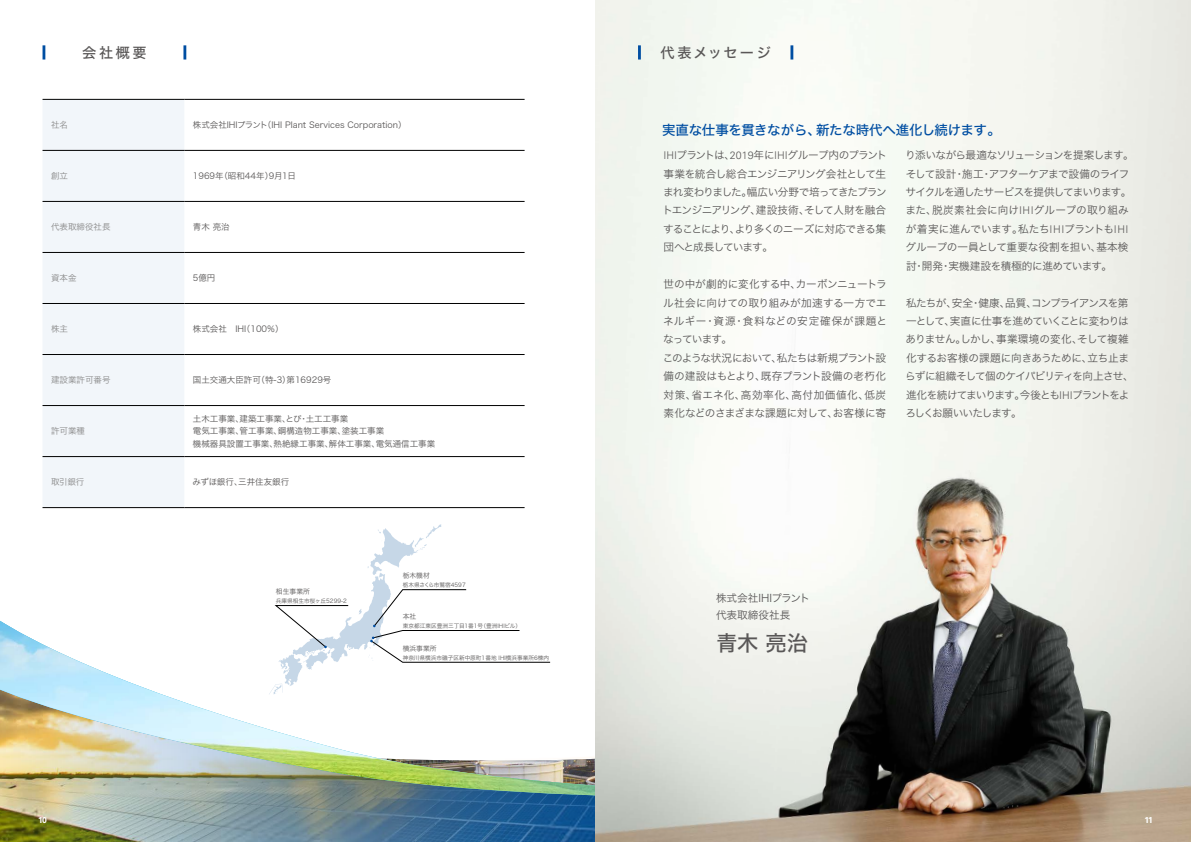
<style>
.page{position:relative;width:1191px;height:842px;background:#fff}
.page>*{position:absolute;margin:0;border:0;box-sizing:border-box;transform-origin:0 0}
.本文_12Q_ヒラギノ角ゴ_w3_スミ8{font:21.3px "Hira Kaku Std N W5";color:#595757}
.見出し_20Q_ヒラギノ角ゴ_w5_白抜{font:14.2px "Hira Kaku Std N W5";letter-spacing:.145em;color:#595757}
.見出し_20Q_ヒラギノ角ゴ_w5_白抜-2{font:14.2px "Hira Kaku Std N W5";letter-spacing:.18em;color:#595757}
.本文_見出しW5_14Q{font:13.5px "Hira Kaku Std N W5";letter-spacing:-.02em;color:#004ea2}
.本文_IHI_13Q{font:10.6px/18.4px "Hira Kaku Std N W3";letter-spacing:-.05em;color:#595757;text-align:justify}
.本文_IHI_13Q-2{font:10.6px/18.4px "Hira Kaku Std N W3";letter-spacing:-.07em;color:#595757}
.本文_IHI_13Q-3{font:10.6px/18.4px "Hira Kaku Std N W3";letter-spacing:-.075em;color:#595757}
.本文_12Q_ヒラギノ角ゴ_w3_スミ8-2{font:10.6px "Hira Kaku Std N W3";color:#595757}
.本文_12Q_ヒラギノ角ゴ_w3_スミ8-3{font:8.5px "Hira Kaku Std N W3";color:#595757}
.本文_12Q_ヒラギノ角ゴ_w3_スミ8-4{font:8.5px "Hira Kaku Std N W3";color:#898989}
.t1{font:700 8.5px "Univers LT Std";color:#fff}
.本文_12Q_ヒラギノ角ゴ_w3_スミ8-5{font:6.8px "Hira Kaku Std N W3";color:#595757}
.本文_12Q_ヒラギノ角ゴ_w3_スミ8-6{font:5.7px "Hira Kaku Std N W3";color:#595757}
.s1{font-family:"Univers LT Std";font-weight:300}
</style>
<div class="page">
<img style="left:0;top:828px;width:595px;height:14px">
<svg style="left:0;top:817px;width:595px;height:11px;background:#668691"></svg>
<img style="left:0;top:621px;width:595px;height:196px">
<svg style="left:43px;top:45px;width:2px;height:15px"></svg>
<hr style="left:183px;top:45px;width:3px;height:15px;background:#004ea2">
<div style="left:43px;top:100px;width:141px;height:407px;background:#f2f6fa"></div>
<hr style="left:43px;top:150px;width:141px;height:1px;background:#000">
<hr style="left:184px;top:150px;width:340px;height:1px;background:#000">
<hr style="left:43px;top:201px;width:141px;height:1px;background:#000">
<hr style="left:184px;top:201px;width:340px;height:1px;background:#000">
<hr style="left:43px;top:252px;width:141px;height:1px;background:#000">
<hr style="left:184px;top:252px;width:340px;height:1px;background:#000">
<hr style="left:43px;top:303px;width:141px;height:1px;background:#000">
<hr style="left:184px;top:303px;width:340px;height:1px;background:#000">
<hr style="left:43px;top:354px;width:141px;height:1px;background:#000">
<hr style="left:184px;top:354px;width:340px;height:1px;background:#000">
<hr style="left:43px;top:405px;width:141px;height:1px;background:#000">
<hr style="left:184px;top:405px;width:340px;height:1px;background:#000">
<hr style="left:43px;top:456px;width:141px;height:1px;background:#000">
<hr style="left:184px;top:456px;width:340px;height:1px;background:#000">
<hr style="left:43px;top:507px;width:141px;height:1px;background:#000">
<hr style="left:184px;top:507px;width:340px;height:1px;background:#000">
<hr style="left:43px;top:99px;width:141px;height:1px;background:#000">
<hr style="left:184px;top:99px;width:340px;height:1px;background:#000">
<svg style="left:269px;top:524px;width:281px;height:170px"></svg>
<img style="left:595px;top:0;width:596px;height:842px">
<hr style="left:638px;top:45px;width:3px;height:15px;background:#004ea2">
<hr style="left:790px;top:45px;width:3px;height:15px;background:#004ea2">
<p class="見出し_20Q_ヒラギノ角ゴ_w5_白抜-2" style="left:48px;top:42px;width:134px">　　会社概要　　</p>
<p class="本文_12Q_ヒラギノ角ゴ_w3_スミ8-4" style="left:51px;top:118px;width:19px">社名</p>
<p class="本文_12Q_ヒラギノ角ゴ_w3_スミ8-3" style="left:193px;top:118px;width:215px">株式会社IHIプラント（IHI Plant Services Corporation）</p>
<p class="本文_12Q_ヒラギノ角ゴ_w3_スミ8-4" style="left:51px;top:170px;width:19px">創立</p>
<p class="本文_12Q_ヒラギノ角ゴ_w3_スミ8-3" style="left:193px;top:170px;width:105px">1969年（昭和44年）9月1日</p>
<p class="本文_12Q_ヒラギノ角ゴ_w3_スミ8-4" style="left:51px;top:221px;width:61px">代表取締役社長</p>
<p class="本文_12Q_ヒラギノ角ゴ_w3_スミ8-3" style="left:193px;top:221px;width:38px">青木 亮治</p>
<p class="本文_12Q_ヒラギノ角ゴ_w3_スミ8-4" style="left:51px;top:272px;width:27px">資本金</p>
<p class="本文_12Q_ヒラギノ角ゴ_w3_スミ8-3" style="left:193px;top:272px;width:24px">5億円</p>
<p class="本文_12Q_ヒラギノ角ゴ_w3_スミ8-4" style="left:51px;top:323px;width:19px">株主</p>
<p class="本文_12Q_ヒラギノ角ゴ_w3_スミ8-3" style="left:193px;top:323px;width:92px">株式会社　IHI（100％）</p>
<p class="本文_12Q_ヒラギノ角ゴ_w3_スミ8-4" style="left:51px;top:374px;width:61px">建設業許可番号</p>
<p class="本文_12Q_ヒラギノ角ゴ_w3_スミ8-3" style="left:193px;top:374px;width:140px">国土交通大臣許可（特-3）第16929号</p>
<p class="本文_12Q_ヒラギノ角ゴ_w3_スミ8-4" style="left:51px;top:425px;width:36px">許可業種</p>
<p class="本文_12Q_ヒラギノ角ゴ_w3_スミ8-3" style="left:193px;top:412px;width:157px">土木工事業、建築工事業、とび・土工工事業</p>
<p class="本文_12Q_ヒラギノ角ゴ_w3_スミ8-3" style="left:193px;top:425px;width:193px">電気工事業、管工事業、鋼構造物工事業、塗装工事業</p>
<p class="本文_12Q_ヒラギノ角ゴ_w3_スミ8-3" style="left:193px;top:437px;width:244px">機械器具設置工事業、熱絶縁工事業、解体工事業、電気通信工事業</p>
<p class="本文_12Q_ヒラギノ角ゴ_w3_スミ8-4" style="left:51px;top:476px;width:35px">取引銀行</p>
<p class="本文_12Q_ヒラギノ角ゴ_w3_スミ8-3" style="left:192px;top:476px;width:98px">みずほ銀行、三井住友銀行</p>
<p class="本文_12Q_ヒラギノ角ゴ_w3_スミ8-5" style="left:276px;top:586px;width:36px">相生事業所</p>
<p class="本文_12Q_ヒラギノ角ゴ_w3_スミ8-6" style="left:276px;top:597px;width:72px">兵庫県相生市桜ヶ丘5299-2</p>
<p class="本文_12Q_ヒラギノ角ゴ_w3_スミ8-5" style="left:403px;top:570px;width:29px">栃木機材</p>
<p class="本文_12Q_ヒラギノ角ゴ_w3_スミ8-6" style="left:403px;top:581px;width:65px">栃木県さくら市鷲宿4597</p>
<p class="本文_12Q_ヒラギノ角ゴ_w3_スミ8-5" style="left:403px;top:611px;width:15px">本社</p>
<p class="本文_12Q_ヒラギノ角ゴ_w3_スミ8-6" style="left:403px;top:622px;width:120px">東京都江東区豊洲三丁目1番1号（豊洲IHIビル）</p>
<p class="本文_12Q_ヒラギノ角ゴ_w3_スミ8-5" style="left:403px;top:643px;width:36px">横浜事業所</p>
<p class="本文_12Q_ヒラギノ角ゴ_w3_スミ8-6" style="left:403px;top:653px;width:148px">神奈川県横浜市磯子区新中原町1番地 IHI横浜事業所6棟内</p>
<p class="見出し_20Q_ヒラギノ角ゴ_w5_白抜" style="left:643px;top:42px;width:145px">　代表メッセージ　</p>
<p class="本文_見出しW5_14Q" style="left:662px;top:119px;width:340px">実直な仕事を貫きながら、新たな時代へ進化し続けます。</p>
<p class="本文_IHI_13Q" style="left:662px;top:146px;width:226px"><span class="s1">IHI</span>プラントは、<span class="s1">2019</span>年に<span class="s1">IHI</span>グループ内のプラント事業を統合し総合エンジニアリング会社として生まれ変わりました。幅広い分野で培ってきたプラントエンジニアリング、建設技術、そして人財を融合することにより、より多くのニーズに対応できる集団へと成長しています。</p>
<p class="本文_IHI_13Q" style="left:663px;top:275px;width:225px">世の中が劇的に変化する中、カーボンニュートラル社会に向けての取り組みが加速する一方でエネルギー・資源・食料などの安定確保が課題となっています。</p>
<p class="本文_IHI_13Q" style="left:662px;top:348px;width:225px">このような状況において、私たちは新規プラント設備の建設はもとより、既存プラント設備の老朽化対策、省エネ化、高効率化、高付加価値化、低炭素化などのさまざまな課題に対して、お客様に寄</p>
<p class="本文_IHI_13Q-3" style="left:905px;top:146px;width:230px">り添いながら最適なソリューションを提案します。そして設計・施工・アフターケアまで設備のライフサイクルを通したサービスを提供してまいります。</p>
<p class="本文_IHI_13Q" style="left:905px;top:201px;width:225px">また、脱炭素社会に向け<span class="s1">IHI</span>グループの取り組みが着実に進んでいます。私たち<span class="s1">IHI</span>プラントも<span class="s1">IHI</span>グループの一員として重要な役割を担い、基本検討・開発・実機建設を積極的に進めています。</p>
<p class="本文_IHI_13Q-2" style="left:905px;top:293px;width:230px">私たちが、安全・健康、品質、コンプライアンスを第一として、実直に仕事を進めていくことに変わりはありません。しかし、事業環境の変化、そして複雑化するお客様の課題に向きあうために、立ち止まらずに組織そして個のケイパビリティを向上させ、進化を続けてまいります。今後とも<span class="s1">IHI</span>プラントをよろしくお願いいたします。</p>
<p class="本文_12Q_ヒラギノ角ゴ_w3_スミ8-2" style="left:716px;top:590px;width:95px">株式会社IHIプラント</p>
<p class="本文_12Q_ヒラギノ角ゴ_w3_スミ8-2" style="left:716px;top:606px;width:76px">代表取締役社長</p>
<p class="本文_12Q_ヒラギノ角ゴ_w3_スミ8" style="left:716px;top:627px;width:94px">青木 亮治</p>
<p class="t1" style="left:38px;top:814px;width:10px">10</p>
<p class="t1" style="left:1144px;top:814px;width:10px">11</p>
</div>
